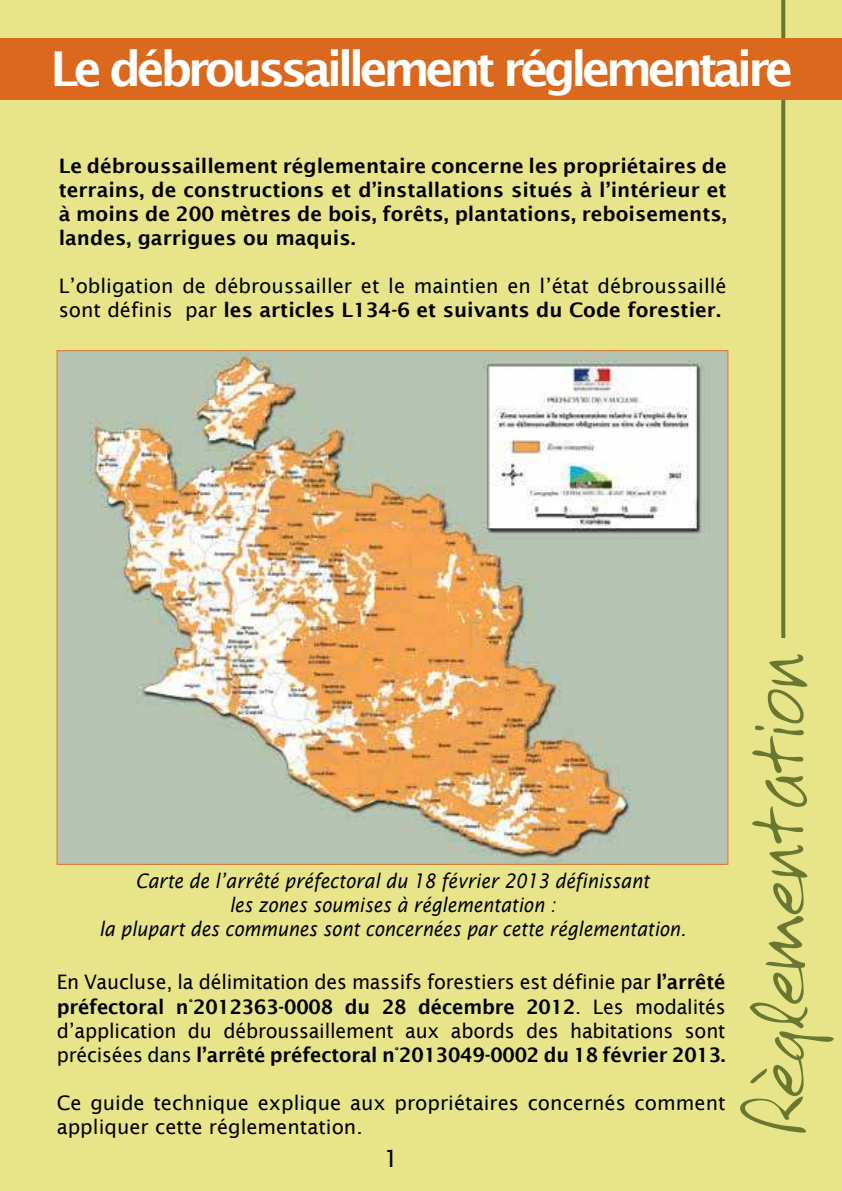
<style>
.page{position:relative;width:842px;height:1191px;background:#e8e489}
.page>*{position:absolute;margin:0;border:0;box-sizing:border-box;transform-origin:0 0}
.t1{font:72px "Victors Hand";color:#697731}
.t2{font:600 48px "Lucida Sans";letter-spacing:-.095em;color:#fff}
.t3{font:24px "Lucida Sans";color:#000}
.t4{font:20px/24px "Lucida Sans";color:#000}
.t5{font:600 20px/24px "Lucida Sans";color:#000;text-align:justify}
.t6{font:italic 20px/24px "Lucida Sans";color:#000;text-align:center;scale:.89 1}
.s1{font-weight:600}
</style>
<div class="page">
<svg style="left:781px;top:0;width:4px;height:638px;background:#727f37"></svg>
<div style="left:0;top:38px;width:842px;height:62px;background:#da691e"></div>
<img style="left:59px;top:352px;width:667px;height:511px">
<h2 class="t2" style="left:50px;top:49px;width:744px">Le débroussaillement réglementaire</h2>
<p class="t5" style="left:59px;top:156px;width:669px">Le débroussaillement réglementaire concerne les propriétaires de terrains, de constructions et d’installations situés à l’intérieur et à moins de 200 mètres de bois, forêts, plantations, reboisements, landes, garrigues ou maquis.</p>
<p class="t4" style="left:59px;top:276px;width:669px">L’obligation de débroussailler et le maintien en l’état débroussaillé sont définis par <span class="s1">les articles L134-6 et suivants du Code forestier.</span></p>
<p class="t6" style="left:99px;top:870px;width:661px">Carte de l’arrêté préfectoral du 18 février 2013 définissant<br>les zones soumises à réglementation :<br>la plupart des communes sont concernées par cette réglementation.</p>
<p class="t4" style="left:57px;top:971px;width:670px;text-align:justify">En Vaucluse, la délimitation des massifs forestiers est définie par <span class="s1">l’arrêté préfectoral n°2012363-0008 du 28 décembre 2012</span>. Les modalités d’application du débroussaillement aux abords des habitations sont précisées dans <span class="s1">l’arrêté préfectoral n°2013049-0002 du 18 février 2013.</span></p>
<p class="t4" style="left:57px;top:1091px;width:670px">Ce guide technique explique aux propriétaires concernés comment appliquer cette réglementation.</p>
<p class="t3" style="left:384px;top:1148px;width:17px">1</p>
<h1 class="t1" style="left:737px;top:1138px;width:485px;rotate:-90deg">Règlementation</h1>
</div>
